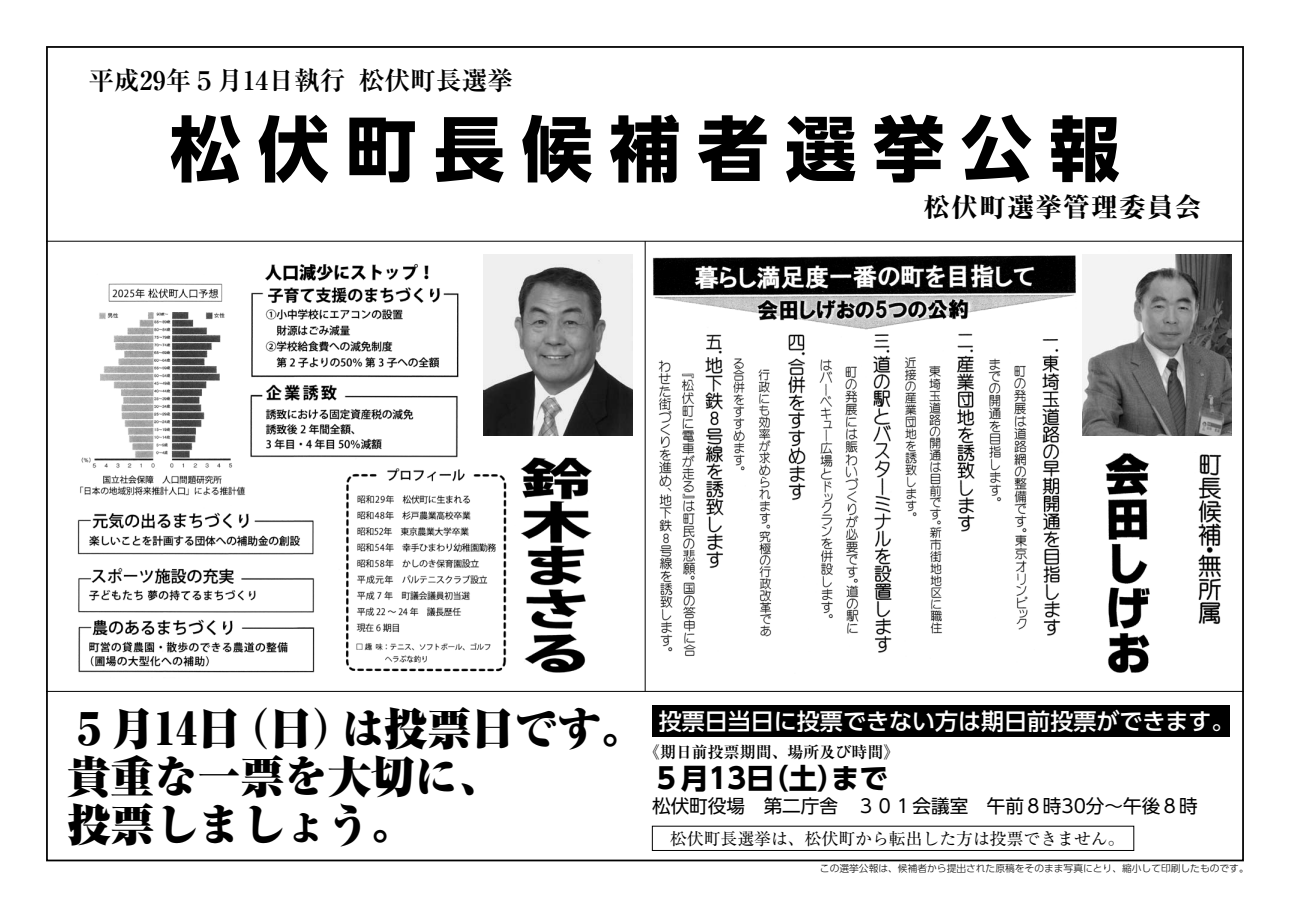
<style>
.page{position:relative;width:1290px;height:911px;background:#fff}
.page>*{position:absolute;margin:0;border:0;box-sizing:border-box;transform-origin:0 0}
.t1{font:700 70.88px "UD Shin Go Pro";letter-spacing:.24em;color:#000}
.t2{font:900 43.38px/47.9px "Ryumin Pro";color:#000}
.t3{font:700 28.38px "UD Shin Go Pro";color:#000}
.t4{font:800 26.62px "Ryumin Pro";letter-spacing:.05em;color:#000}
.t5{font:700 25.75px "Ryumin Pro";color:#000}
.t6{font:500 23px "UD Shin Go Pro";color:#fff}
.t7{font:18.62px "UD Shin Go Pro";color:#000}
.t8{font:16.88px "Ryumin Pro";color:#000}
.t9{font:700 16px "Ryumin Pro";color:#000}
.t10{font:300 9.75px "UD Shin Go Pro";color:#000}
</style>
<div class="page">
<img style="left:49px;top:242px;width:596px;height:449px">
<img style="left:649px;top:254px;width:592px;height:437px">
<hr style="left:46px;top:241px;width:1198px;height:1px;background:#000">
<hr style="left:46px;top:691px;width:1198px;height:1px;background:#000">
<img style="left:484px;top:254px;width:148px;height:181px">
<img style="left:1082px;top:254px;width:149px;height:181px">
<hr style="left:645px;top:241px;width:1px;height:450px;background:#000">
<div style="left:652px;top:705px;width:578px;height:32px;background:#000"></div>
<h3 class="t5" style="left:89px;top:60px;width:258px">平成29年５月14日執行</h3>
<h1 class="t1" style="left:170px;top:91px;width:951px">松伏町長候補者選挙公報</h1>
<h3 class="t4" style="left:923px;top:187px;width:279px">松伏町選挙管理委員会</h3>
<h3 class="t5" style="left:359px;top:60px;width:156px">松伏町長選挙</h3>
<h2 class="t2" style="left:341px;top:702px;width:305px">は投票日です。</h2>
<h2 class="t2" style="left:226px;top:702px;width:132px">（日）</h2>
<h2 class="t2" style="left:67px;top:702px;width:436px">５月14日<br>貴重な一票を大切に、投票しましょう。</h2>
<h3 class="t6" style="left:659px;top:702px;width:577px">投票日当日に投票できない方は期日前投票ができます。</h3>
<h3 class="t9" style="left:644px;top:739px;width:257px">《期日前投票期間、場所及び時間《</h3>
<h3 class="t3" style="left:831px;top:755px;width:58px">まで</h3>
<h3 class="t3" style="left:652px;top:755px;width:195px">５月13 （日土）</h3>
<h3 class="t7" style="left:652px;top:791px;width:547px">松伏町役場　第二庁舎　３０１会議室　午前８時30分〜午後８時</h3>
<h3 class="t8" style="left:670px;top:825px;width:456px">松伏町長選挙は、松伏町から転出した方は投票できません。</h3>
<p class="t10" style="left:820px;top:860px;width:430px">この選挙公報は、候補者から提出された原稿をそのまま写真にとり、縮小して印刷したものです。</p>
</div>
